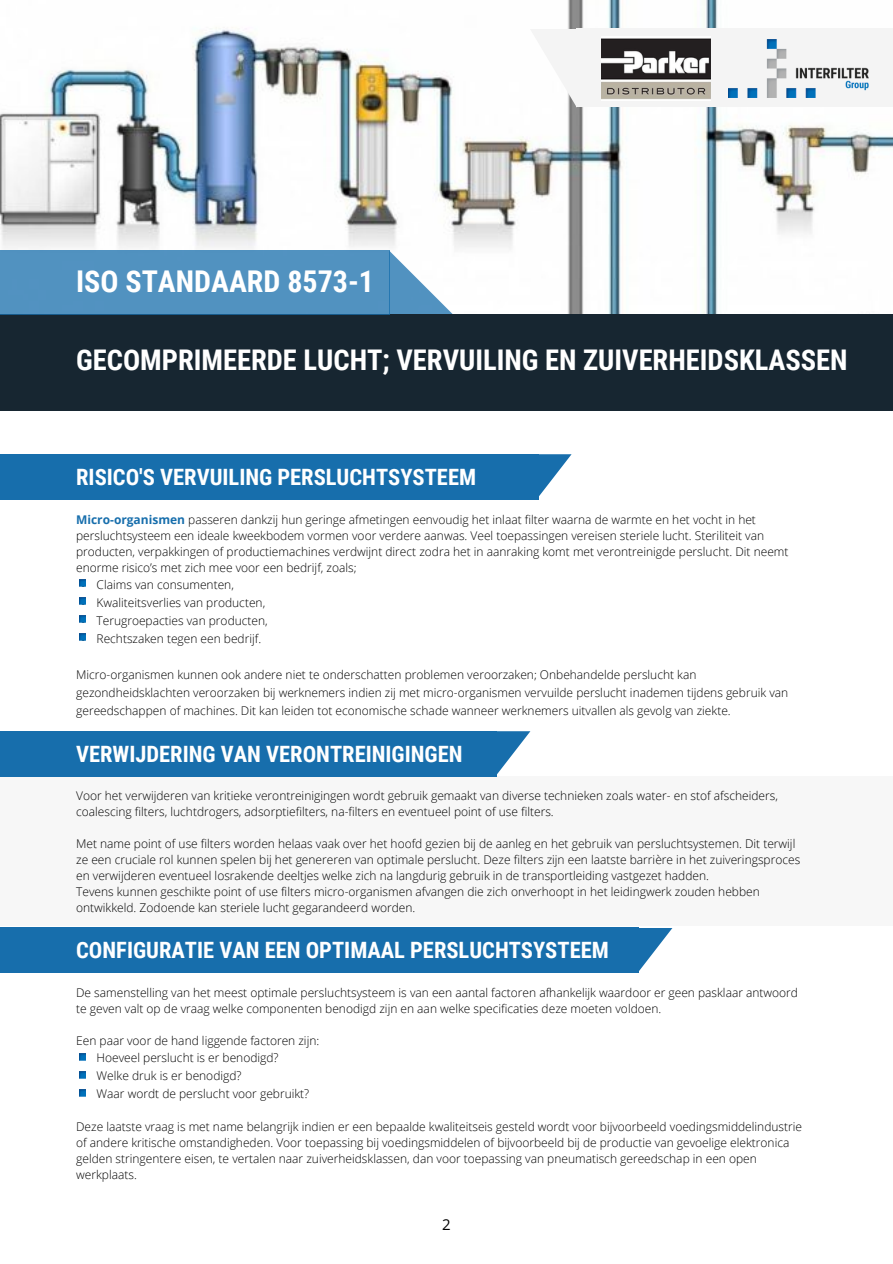
<style>
.page{position:relative;width:893px;height:1264px;background:#fff}
.page>*{position:absolute;margin:0;border:0;box-sizing:border-box;transform-origin:0 0}
.t1{font:700 30px "Roboto Condensed";color:#fff}
.t2{font:700 28.5px "Roboto Condensed";color:#fff}
.t3{font:700 22.5px "Roboto Condensed";color:#fff}
.t4{font:15px "Open Sans";color:#000}
.t5{font:300 12px/16px "Open Sans";color:#000}
.s1{font-weight:700;color:#176eac}
</style>
<div class="page">
<img style="left:0;top:0;width:892px;height:314px">
<div style="left:576px;top:29px;width:316px;height:78px;background:#f4f4f4"></div>
<div style="left:0;top:314px;width:892px;height:97px;background:#172631"></div>
<svg style="left:530px;top:29px;width:47px;height:79px"></svg>
<div style="left:0;top:454px;width:538px;height:45px;background:#176eac"></div>
<svg style="left:538px;top:454px;width:33px;height:45px"></svg>
<div style="left:0;top:776px;width:892px;height:150px;background:#f7f7f7"></div>
<div style="left:0;top:731px;width:496px;height:45px;background:#176eac"></div>
<svg style="left:496px;top:731px;width:34px;height:45px"></svg>
<div style="left:0;top:250px;width:389px;height:64px;background:#5192c0"></div>
<svg style="left:389px;top:250px;width:63px;height:64px"></svg>
<img style="left:728px;top:39px;width:140px;height:59px">
<img style="left:601px;top:38px;width:109px;height:61px">
<svg style="left:79px;top:579px;width:7px;height:8px"></svg>
<svg style="left:79px;top:597px;width:7px;height:8px"></svg>
<svg style="left:79px;top:615px;width:7px;height:8px"></svg>
<svg style="left:79px;top:633px;width:7px;height:8px"></svg>
<svg style="left:79px;top:1053px;width:7px;height:8px"></svg>
<svg style="left:79px;top:1071px;width:7px;height:8px"></svg>
<svg style="left:79px;top:1089px;width:7px;height:8px"></svg>
<div style="left:0;top:927px;width:638px;height:45px;background:#176eac"></div>
<svg style="left:638px;top:927px;width:34px;height:45px"></svg>
<h1 class="t1" style="left:76px;top:264px;width:299px">ISO STANDAARD 8573-1</h1>
<h2 class="t2" style="left:76px;top:343px;width:773px">GECOMPRIMEERDE LUCHT; VERVUILING EN ZUIVERHEIDSKLASSEN</h2>
<h3 class="t3" style="left:76px;top:463px;width:401px">RISICO'S VERVUILING PERSLUCHTSYSTEEM</h3>
<p class="t5" style="left:76px;top:511px;width:713px"><span class="s1">Micro-organismen</span> passeren dankzij hun geringe afmetingen eenvoudig het inlaat filter waarna de warmte en het vocht in het persluchtsysteem een ideale kweekbodem vormen voor verdere aanwas. Veel toepassingen vereisen steriele lucht. Steriliteit van producten, verpakkingen of productiemachines verdwijnt direct zodra het in aanraking komt met verontreinigde perslucht. Dit neemt enorme risico’s met zich mee voor een bedrijf, zoals;</p>
<p class="t5" style="left:96px;top:575px;width:173px;line-height:18px">Claims van consumenten,<br>Kwaliteitsverlies van producten,<br>Terugroepacties van producten,<br>Rechtszaken tegen een bedrijf.</p>
<p class="t5" style="left:76px;top:665px;width:713px;line-height:18px">Micro-organismen kunnen ook andere niet te onderschatten problemen veroorzaken; Onbehandelde perslucht kan gezondheidsklachten veroorzaken bij werknemers indien zij met micro-organismen vervuilde perslucht inademen tijdens gebruik van gereedschappen of machines. Dit kan leiden tot economische schade wanneer werknemers uitvallen als gevolg van ziekte.</p>
<h3 class="t3" style="left:76px;top:740px;width:388px">VERWIJDERING VAN VERONTREINIGINGEN</h3>
<p class="t5" style="left:76px;top:787px;width:703px">Voor het verwijderen van kritieke verontreinigingen wordt gebruik gemaakt van diverse technieken zoals water- en stof afscheiders, coalescing filters, luchtdrogers, adsorptiefilters, na-filters en eventueel point of use filters.</p>
<p class="t5" style="left:76px;top:835px;width:725px">Met name point of use filters worden helaas vaak over het hoofd gezien bij de aanleg en het gebruik van persluchtsystemen. Dit terwijl ze een cruciale rol kunnen spelen bij het genereren van optimale perslucht. Deze filters zijn een laatste barrière in het zuiveringsproces en verwijderen eventueel losrakende deeltjes welke zich na langdurig gebruik in de transportleiding vastgezet hadden.<br>Tevens kunnen geschikte point of use filters micro-organismen afvangen die zich onverhoopt in het leidingwerk zouden hebben ontwikkeld. Zodoende kan steriele lucht gegarandeerd worden.</p>
<h3 class="t3" style="left:76px;top:937px;width:534px">CONFIGURATIE VAN EEN OPTIMAAL PERSLUCHTSYSTEEM</h3>
<p class="t5" style="left:76px;top:984px;width:723px">De samenstelling van het meest optimale persluchtsysteem is van een aantal factoren afhankelijk waardoor er geen pasklaar antwoord te geven valt op de vraag welke componenten benodigd zijn en aan welke specificaties deze moeten voldoen.</p>
<p class="t5" style="left:76px;top:1032px;width:245px">Een paar voor de hand liggende factoren zijn:</p>
<p class="t5" style="left:96px;top:1048px;width:214px;line-height:18px">Hoeveel perslucht is er benodigd?<br>Welke druk is er benodigd?<br>Waar wordt de perslucht voor gebruikt?</p>
<p class="t5" style="left:76px;top:1117px;width:727px">Deze laatste vraag is met name belangrijk indien er een bepaalde kwaliteitseis gesteld wordt voor bijvoorbeeld voedingsmiddelindustrie of andere kritische omstandigheden. Voor toepassing bij voedingsmiddelen of bijvoorbeeld bij de productie van gevoelige elektronica gelden stringentere eisen, te vertalen naar zuiverheidsklassen, dan voor toepassing van pneumatisch gereedschap in een open werkplaats.</p>
<p class="t4" style="left:442px;top:1213px;width:10px">2</p>
</div>
